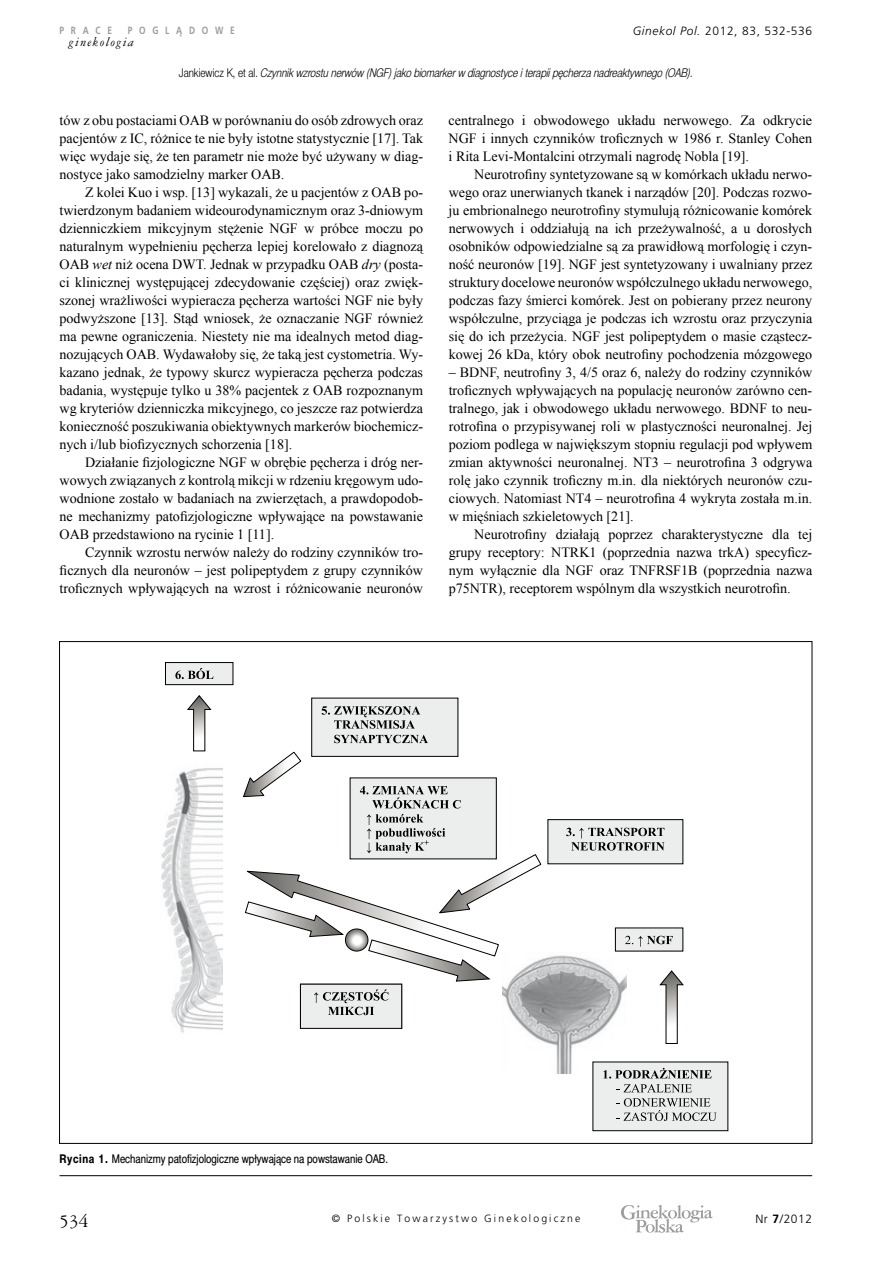
<style>
.page{position:relative;width:893px;height:1263px;background:#fff}
.page>*{position:absolute;margin:0;border:0;box-sizing:border-box;transform-origin:0 0}
.t1{font:19.5px "American Garamond PL";color:#000}
.t2{font:14.1px "Times New Roman";color:#000}
.t3{font:italic 13.5px "American Garamond PL";letter-spacing:.1em;color:#000}
.t4{font:italic 12px "Switzer Cnd EFN Light";color:#000}
.t5{font:12px "Switzer Cnd EFN";letter-spacing:-.005em;color:#000}
.t6{font:300 12px "Pfrutiger";letter-spacing:.05em;color:#000}
.t7{font:300 10.5px "Pfrutiger";letter-spacing:.2em;color:#000}
.t8{font:700 10.5px "Pfrutiger";letter-spacing:.8em;color:#9c9d9f;scale:.8 1}
.s1{font-style:italic}
.s2{font-style:normal}
.s3{font-weight:700}
</style>
<div class="page">
<svg style="left:621px;top:1205px;width:92px;height:28px"></svg>
<svg style="left:188px;top:695px;width:23px;height:56px"></svg>
<img style="left:503px;top:955px;width:123px;height:118px">
<div style="left:300px;top:984px;width:102px;height:44px;background:#eceded"></div>
<div style="left:300px;top:984px;width:102px;height:45px;border:1px solid #000"></div>
<svg style="left:314px;top:989px;width:74px;height:26px"></svg>
<div style="left:548px;top:820px;width:135px;height:44px;background:#eceded"></div>
<div style="left:547px;top:819px;width:136px;height:45px;border:1px solid #000"></div>
<svg style="left:566px;top:828px;width:98px;height:23px"></svg>
<svg style="left:243px;top:752px;width:58px;height:45px"></svg>
<div style="left:350px;top:778px;width:146px;height:81px;background:#eceded"></div>
<svg style="left:360px;top:786px;width:101px;height:22px"></svg>
<svg style="left:245px;top:814px;width:296px;height:167px"></svg>
<div style="left:615px;top:928px;width:68px;height:23px;background:#eceded"></div>
<svg style="left:625px;top:936px;width:48px;height:11px"></svg>
<div style="left:593px;top:1062px;width:135px;height:69px;background:#eceded"></div>
<div style="left:592px;top:1061px;width:136px;height:70px;border:1px solid #000"></div>
<svg style="left:603px;top:1068px;width:109px;height:10px"></svg>
<svg style="left:617px;top:1084px;width:75px;height:8px"></svg>
<svg style="left:617px;top:1098px;width:100px;height:23px"></svg>
<div style="left:165px;top:662px;width:68px;height:23px;background:#eceded"></div>
<div style="left:165px;top:662px;width:68px;height:23px;border:1px solid #000"></div>
<svg style="left:175px;top:668px;width:38px;height:11px"></svg>
<img style="left:161px;top:768px;width:61px;height:265px">
<div style="left:311px;top:698px;width:147px;height:59px;background:#eceded;border:1px solid #000"></div>
<svg style="left:322px;top:706px;width:98px;height:23px"></svg>
<svg style="left:334px;top:735px;width:94px;height:8px"></svg>
<svg style="left:660px;top:970px;width:23px;height:74px"></svg>
<hr style="left:60px;top:1175px;width:752px;height:1px;background:#000">
<p class="t6" style="left:633px;top:24px;width:181px"><span class="s1">Ginekol Pol.</span> 2012, 83, 532-536</p>
<p class="t4" style="left:179px;top:65px;width:515px"><span class="s2">Jankiewicz K, et al.</span> Czynnik wzrostu nerwów (NGF) jako biomarker w diagnostyce i terapii pęcherza nadreaktywnego (OAB).</p>
<p class="t2" style="left:60px;top:110px;width:365px">tów z obu postaciami OAB w porównaniu do osób zdrowych oraz</p>
<p class="t2" style="left:60px;top:128px;width:365px">pacjentów z IC, różnice te nie były istotne statystycznie [17]. Tak</p>
<p class="t2" style="left:60px;top:146px;width:365px">więc wydaje się, że ten parametr nie może być używany w diag-</p>
<p class="t2" style="left:59px;top:164px;width:226px">nostyce jako samodzielny marker OAB.</p>
<p class="t2" style="left:85px;top:182px;width:340px">Z kolei Kuo i wsp. [13] wykazali, że u pacjentów z OAB po-</p>
<p class="t2" style="left:59px;top:200px;width:365px">twierdzonym badaniem wideourodynamicznym oraz 3-dniowym</p>
<p class="t2" style="left:59px;top:218px;width:365px">dzienniczkiem mikcyjnym stężenie NGF w próbce moczu po</p>
<p class="t2" style="left:59px;top:236px;width:365px">naturalnym wypełnieniu pęcherza lepiej korelowało z diagnozą</p>
<p class="t2" style="left:60px;top:254px;width:365px">OAB <span class="s1">wet</span> niż ocena DWT. Jednak w przypadku OAB <span class="s1">dry</span> (posta-</p>
<p class="t2" style="left:60px;top:272px;width:365px">ci klinicznej występującej zdecydowanie częściej) oraz zwięk-</p>
<p class="t2" style="left:60px;top:290px;width:365px">szonej wrażliwości wypieracza pęcherza wartości NGF nie były</p>
<p class="t2" style="left:60px;top:308px;width:365px">podwyższone [13]. Stąd wniosek, że oznaczanie NGF również</p>
<p class="t2" style="left:60px;top:326px;width:365px">ma pewne ograniczenia. Niestety nie ma idealnych metod diag-</p>
<p class="t2" style="left:60px;top:344px;width:365px">nozujących OAB. Wydawałoby się, że taką jest cystometria. Wy-</p>
<p class="t2" style="left:60px;top:362px;width:365px">kazano jednak, że typowy skurcz wypieracza pęcherza podczas</p>
<p class="t2" style="left:60px;top:380px;width:365px">badania, występuje tylko u 38% pacjentek z OAB rozpoznanym</p>
<p class="t2" style="left:60px;top:398px;width:365px">wg kryteriów dzienniczka mikcyjnego, co jeszcze raz potwierdza</p>
<p class="t2" style="left:60px;top:416px;width:365px">konieczność poszukiwania obiektywnych markerów biochemicz-</p>
<p class="t2" style="left:60px;top:434px;width:234px">nych i/lub biofizycznych schorzenia [18].</p>
<p class="t2" style="left:85px;top:452px;width:340px">Działanie fizjologiczne NGF w obrębie pęcherza i dróg ner-</p>
<p class="t2" style="left:60px;top:470px;width:365px">wowych związanych z kontrolą mikcji w rdzeniu kręgowym udo-</p>
<p class="t2" style="left:60px;top:488px;width:365px">wodnione zostało w badaniach na zwierzętach, a prawdopodob-</p>
<p class="t2" style="left:60px;top:507px;width:365px">ne mechanizmy patofizjologiczne wpływające na powstawanie</p>
<p class="t2" style="left:60px;top:525px;width:216px">OAB przedstawiono na rycinie 1 [11].</p>
<p class="t2" style="left:85px;top:543px;width:340px">Czynnik wzrostu nerwów należy do rodziny czynników tro-</p>
<p class="t2" style="left:60px;top:561px;width:365px">ficznych dla neuronów – jest polipeptydem z grupy czynników</p>
<p class="t2" style="left:60px;top:579px;width:365px">troficznych wpływających na wzrost i różnicowanie neuronów</p>
<p class="t8" style="left:60px;top:24px;width:67px">PRACE</p>
<p class="t8" style="left:128px;top:24px;width:135px">POGLÑDOWE</p>
<p class="t3" style="left:69px;top:34px;width:67px">ginekologia</p>
<p class="t2" style="left:449px;top:111px;width:365px">centralnego i obwodowego układu nerwowego. Za odkrycie</p>
<p class="t2" style="left:449px;top:129px;width:365px">NGF i innych czynników troficznych w 1986 r. Stanley Cohen</p>
<p class="t2" style="left:449px;top:147px;width:302px">i Rita Levi-Montalcini otrzymali nagrodę Nobla [19].</p>
<p class="t2" style="left:474px;top:165px;width:340px">Neurotrofiny syntetyzowane są w komórkach układu nerwo-</p>
<p class="t2" style="left:449px;top:183px;width:365px">wego oraz unerwianych tkanek i narządów [20]. Podczas rozwo-</p>
<p class="t2" style="left:449px;top:201px;width:365px">ju embrionalnego neurotrofiny stymulują różnicowanie komórek</p>
<p class="t2" style="left:449px;top:219px;width:365px">nerwowych i oddziałują na ich przeżywalność, a u dorosłych</p>
<p class="t2" style="left:449px;top:237px;width:365px">osobników odpowiedzialne są za prawidłową morfologię i czyn-</p>
<p class="t2" style="left:449px;top:255px;width:365px">ność neuronów [19]. NGF jest syntetyzowany i uwalniany przez</p>
<p class="t2" style="left:449px;top:273px;width:365px">struktury docelowe neuronów współczulnego układu nerwowego,</p>
<p class="t2" style="left:449px;top:291px;width:365px">podczas fazy śmierci komórek. Jest on pobierany przez neurony</p>
<p class="t2" style="left:449px;top:309px;width:365px">współczulne, przyciąga je podczas ich wzrostu oraz przyczynia</p>
<p class="t2" style="left:449px;top:327px;width:365px">się do ich przeżycia. NGF jest polipeptydem o masie cząstecz-</p>
<p class="t2" style="left:449px;top:345px;width:365px">kowej 26 kDa, który obok neutrofiny pochodzenia mózgowego</p>
<p class="t2" style="left:449px;top:363px;width:365px">– BDNF, neutrofiny 3, 4/5 oraz 6, należy do rodziny czynników</p>
<p class="t2" style="left:449px;top:381px;width:365px">troficznych wpływających na populację neuronów zarówno cen-</p>
<p class="t2" style="left:449px;top:399px;width:365px">tralnego, jak i obwodowego układu nerwowego. BDNF to neu-</p>
<p class="t2" style="left:449px;top:417px;width:365px">rotrofina o przypisywanej roli w plastyczności neuronalnej. Jej</p>
<p class="t2" style="left:449px;top:435px;width:365px">poziom podlega w największym stopniu regulacji pod wpływem</p>
<p class="t2" style="left:449px;top:453px;width:365px">zmian aktywności neuronalnej. NT3 – neurotrofina 3 odgrywa</p>
<p class="t2" style="left:449px;top:471px;width:365px">rolę jako czynnik troficzny m.in. dla niektórych neuronów czu-</p>
<p class="t2" style="left:449px;top:489px;width:365px">ciowych. Natomiast NT4 – neurotrofina 4 wykryta została m.in.</p>
<p class="t2" style="left:449px;top:507px;width:186px">w mięśniach szkieletowych [21].</p>
<p class="t2" style="left:474px;top:525px;width:340px">Neurotrofiny działają poprzez charakterystyczne dla tej</p>
<p class="t2" style="left:449px;top:543px;width:365px">grupy receptory: NTRK1 (poprzednia nazwa trkA) specyficz-</p>
<p class="t2" style="left:449px;top:561px;width:365px">nym wyłącznie dla NGF oraz TNFRSF1B (poprzednia nazwa</p>
<p class="t2" style="left:449px;top:579px;width:343px">p75NTR), receptorem wspólnym dla wszystkich neurotrofin.</p>
<p class="t5" style="left:60px;top:1151px;width:330px"><span class="s3">Rycina 1.</span> Mechanizmy patofizjologiczne wpływające na powstawanie OAB.</p>
<p class="t1" style="left:60px;top:1209px;width:30px">534</p>
<p class="t7" style="left:332px;top:1212px;width:250px">© Polskie Towarzystwo Ginekologiczne</p>
<p class="t6" style="left:755px;top:1212px;width:58px">Nr <span class="s3">7</span>/2012</p>
</div>
